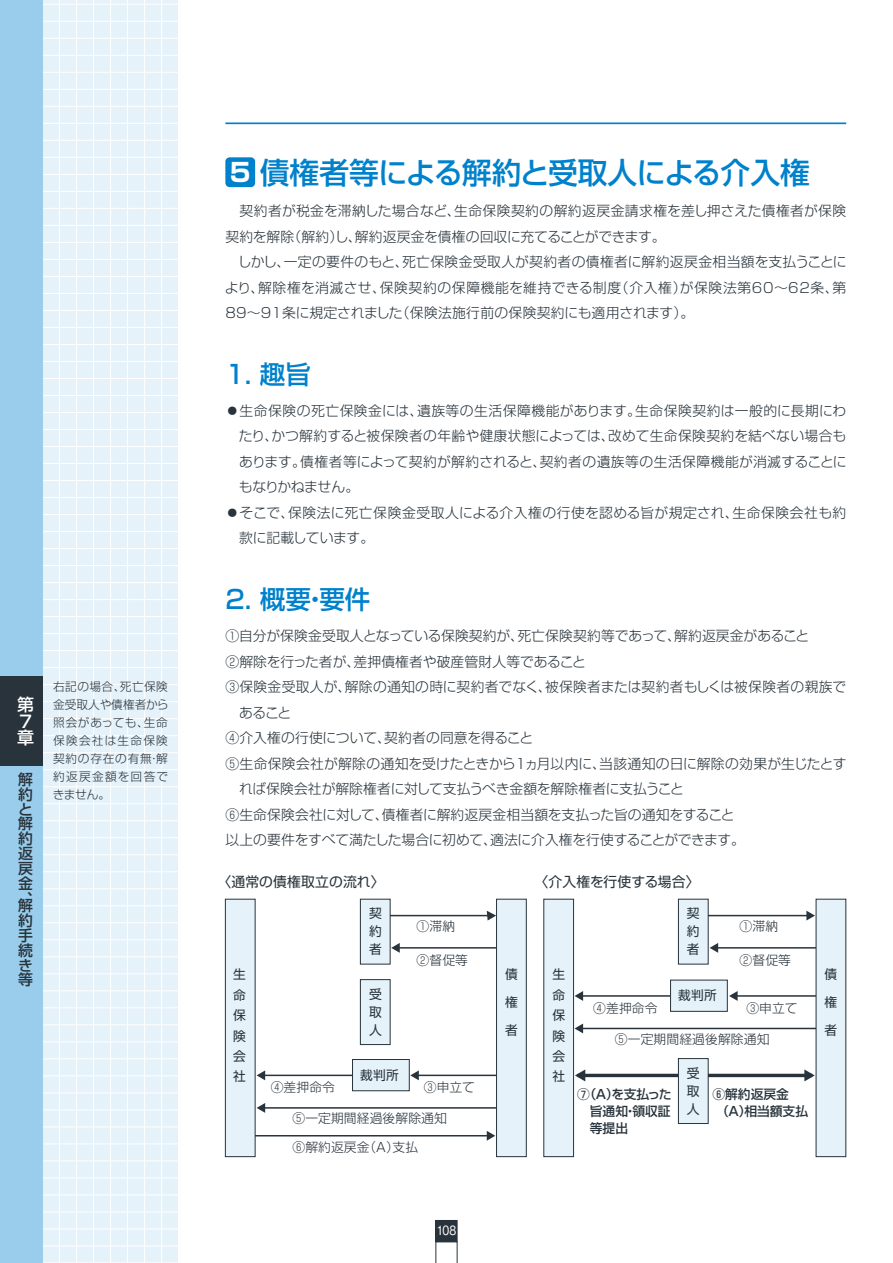
<style>
.page{position:relative;width:893px;height:1263px;background:#fff}
.page>*{position:absolute;margin:0;border:0;box-sizing:border-box;transform-origin:0 0}
.t1{font:500 29.7px "Shin Go Pro";letter-spacing:-.03em;color:#0081cc}
.t2{font:500 25.5px "Shin Go Pro";color:#0081cc}
.t3{font:500 16.95px/16.4px "Shin Go Pro";color:#fff}
.t4{font:500 14.85px/14.9px "Shin Go Pro";color:#28333b;text-align:justify}
.t5{font:300 13.8px/25.5px "Shin Go Pro";letter-spacing:.01em;color:#28333b}
.t6{font:300 13.8px "Shin Go Pro";letter-spacing:-.02em;color:#28333b}
.t7{font:300 13.8px "Shin Go Pro";letter-spacing:-.015em;color:#28333b}
.t8{font:13.8px "Shin Go Pro";letter-spacing:.01em;color:#28333b}
.t9{font:300 12.75px "Shin Go Pro";letter-spacing:.01em;color:#28333b}
.t10{font:12.75px/20.4px "Shin Go Pro";letter-spacing:.01em;color:#28333b;text-align:justify}
.t11{font:500 12.75px/17px "Shin Go Pro";color:#28333b;text-align:justify}
.t12{font:500 12.75px "Gothic BBB Pro";color:#fff;scale:.85 1}
.t13{font:300 11.7px/18px "Shin Go Pro";letter-spacing:.06em;color:#28333b;text-align:justify}
.s1{font-weight:700;font-size:25.5px;color:#fff}
</style>
<div class="page">
<svg style="left:43px;top:0;width:135px;height:1263px;background:#e7f2fa"></svg>
<hr style="left:161px;top:0;width:1px;height:1263px;background:#fff">
<hr style="left:144px;top:0;width:1px;height:1263px;background:#fff">
<hr style="left:127px;top:0;width:1px;height:1263px;background:#fff">
<hr style="left:110px;top:0;width:1px;height:1263px;background:#fff">
<hr style="left:93px;top:0;width:1px;height:1263px;background:#fff">
<hr style="left:76px;top:0;width:1px;height:1263px;background:#fff">
<hr style="left:59px;top:0;width:1px;height:1263px;background:#fff">
<div style="left:0;top:0;width:43px;height:1263px;background:#99cdeb"></div>
<svg style="left:436px;top:1242px;width:21px;height:21px"></svg>
<div style="left:436px;top:1220px;width:21px;height:22px;background:#28333b"></div>
<hr style="left:225px;top:122px;width:621px;height:2px;background:#0081cc">
<div style="left:225px;top:157px;width:30px;height:30px;background:#0081cc;border-radius:4px"></div>
<hr style="left:387px;top:915px;width:102px;height:1px;background:#28333b">
<svg style="left:487px;top:911px;width:9px;height:9px"></svg>
<hr style="left:254px;top:1135px;width:234px;height:1px;background:#28333b">
<svg style="left:487px;top:1131px;width:8px;height:10px"></svg>
<hr style="left:398px;top:947px;width:99px;height:1px;background:#28333b">
<svg style="left:391px;top:943px;width:9px;height:10px"></svg>
<hr style="left:707px;top:915px;width:101px;height:1px;background:#28333b">
<svg style="left:806px;top:911px;width:9px;height:9px"></svg>
<hr style="left:716px;top:947px;width:103px;height:1px;background:#28333b">
<svg style="left:710px;top:943px;width:8px;height:10px"></svg>
<hr style="left:264px;top:1074px;width:96px;height:2px;background:#28333b">
<svg style="left:257px;top:1070px;width:8px;height:10px"></svg>
<hr style="left:264px;top:1107px;width:234px;height:2px;background:#28333b">
<svg style="left:257px;top:1103px;width:8px;height:10px"></svg>
<hr style="left:417px;top:1074px;width:98px;height:2px;background:#28333b">
<svg style="left:410px;top:1070px;width:9px;height:10px"></svg>
<hr style="left:581px;top:995px;width:96px;height:2px;background:#28333b">
<svg style="left:575px;top:991px;width:8px;height:10px"></svg>
<hr style="left:581px;top:1028px;width:244px;height:1px;background:#28333b">
<svg style="left:575px;top:1023px;width:8px;height:10px"></svg>
<hr style="left:736px;top:995px;width:96px;height:2px;background:#28333b">
<svg style="left:729px;top:991px;width:9px;height:10px"></svg>
<hr style="left:705px;top:1074px;width:107px;height:3px;background:#28333b">
<svg style="left:804px;top:1069px;width:11px;height:12px"></svg>
<hr style="left:577px;top:1074px;width:108px;height:3px;background:#28333b">
<svg style="left:575px;top:1069px;width:10px;height:12px"></svg>
<div style="left:225px;top:899px;width:30px;height:258px;background:#e6f2fa"></div>
<div style="left:225px;top:899px;width:31px;height:258px;border:1px solid #28333b"></div>
<div style="left:360px;top:899px;width:30px;height:65px;background:#e6f2fa"></div>
<div style="left:360px;top:899px;width:31px;height:65px;border:1px solid #28333b"></div>
<div style="left:360px;top:980px;width:30px;height:64px;background:#e6f2fa"></div>
<div style="left:360px;top:979px;width:31px;height:66px;border:1px solid #28333b"></div>
<div style="left:352px;top:1059px;width:57px;height:32px;background:#e6f2fa"></div>
<div style="left:352px;top:1059px;width:58px;height:32px;border:1px solid #28333b"></div>
<div style="left:678px;top:899px;width:30px;height:65px;background:#e6f2fa"></div>
<div style="left:678px;top:899px;width:31px;height:65px;border:1px solid #28333b"></div>
<div style="left:678px;top:1058px;width:30px;height:65px;background:#e6f2fa"></div>
<div style="left:678px;top:1058px;width:31px;height:66px;border:1px solid #28333b"></div>
<div style="left:496px;top:899px;width:30px;height:258px;background:#e6f2fa"></div>
<div style="left:496px;top:899px;width:31px;height:258px;border:1px solid #28333b"></div>
<div style="left:544px;top:899px;width:30px;height:258px;background:#e6f2fa"></div>
<div style="left:543px;top:899px;width:31px;height:258px;border:1px solid #28333b"></div>
<div style="left:816px;top:899px;width:30px;height:258px;background:#e6f2fa"></div>
<div style="left:670px;top:980px;width:57px;height:31px;background:#e6f2fa"></div>
<div style="left:670px;top:980px;width:58px;height:32px;border:1px solid #28333b"></div>
<div style="left:0;top:676px;width:43px;height:89px;background:#28333b"></div>
<p class="t3" style="left:17px;top:694px;width:18px">第<br>７章</p>
<p class="t4" style="left:18px;top:770px;width:16px">解約と解約返戻金、</p>
<p class="t4" style="left:18px;top:897px;width:16px">解約手続き等</p>
<p class="t13" style="left:53px;top:676px;width:117px">右記の場合、死亡保険金受取人や債権者から照会があっても、生命保険会社は生命保険契約の存在の有無・解約返戻金額を回答できません。</p>
<h1 class="t1" style="left:230px;top:148px;width:581px"><span class="s1">5</span> 債権者等による解約と受取人による介入権</h1>
<p class="t5" style="left:225px;top:196px;width:623px">　契約者が税金を滞納した場合など、生命保険契約の解約返戻金請求権を差し押さえた債権者が保険契約を解除（解約）し、解約返戻金を債権の回収に充てることができます。<br>　しかし、一定の要件のもと、死亡保険金受取人が契約者の債権者に解約返戻金相当額を支払うことにより、解除権を消滅させ、保険契約の保障機能を維持できる制度（介入権）が保険法第60～62条、第89～91条に規定されました（保険法施行前の保険契約にも適用されます）。</p>
<h2 class="t2" style="left:225px;top:353px;width:87px">1. 趣旨</h2>
<p class="t5" style="left:239px;top:396px;width:609px;text-align:justify;text-indent:-14px">●生命保険の死亡保険金には、遺族等の生活保障機能があります。生命保険契約は一般的に長期にわたり、かつ解約すると被保険者の年齢や健康状態によっては、改めて生命保険契約を結べない場合もあります。債権者等によって契約が解約されると、契約者の遺族等の生活保障機能が消滅することにもなりかねません。</p>
<p class="t5" style="left:239px;top:498px;width:609px;text-indent:-14px">●そこで、保険法に死亡保険金受取人による介入権の行使を認める旨が規定され、生命保険会社も約款に記載しています。</p>
<h2 class="t2" style="left:225px;top:578px;width:147px">2. 概要・要件</h2>
<p class="t5" style="left:225px;top:621px;width:585px">①自分が保険金受取人となっている保険契約が、死亡保険契約等であって、解約返戻金があること</p>
<p class="t5" style="left:225px;top:647px;width:362px">②解除を行った者が、差押債権者や破産管財人等であること</p>
<p class="t5" style="left:225px;top:672px;width:623px">③保険金受取人が、解除の通知の時に契約者でなく、被保険者または契約者もしくは被保険者の親族で</p>
<p class="t5" style="left:239px;top:698px;width:53px">あること</p>
<p class="t5" style="left:225px;top:723px;width:309px">④介入権の行使について、契約者の同意を得ること</p>
<p class="t5" style="left:225px;top:749px;width:623px">⑤生命保険会社が解除の通知を受けたときから1ヵ月以内に、当該通知の日に解除の効果が生じたとす</p>
<p class="t7" style="left:239px;top:778px;width:446px">れば保険会社が解除権者に対して支払うべき金額を解除権者に支払うこと</p>
<p class="t5" style="left:225px;top:800px;width:511px">⑥生命保険会社に対して、債権者に解約返戻金相当額を支払った旨の通知をすること</p>
<p class="t6" style="left:225px;top:829px;width:521px">以上の要件をすべて満たした場合に初めて、適法に介入権を行使することができます。</p>
<p class="t8" style="left:217px;top:870px;width:169px">〈通常の債権取立の流れ〉</p>
<p class="t10" style="left:369px;top:902px;width:14px;line-height:17.9px">契約者</p>
<p class="t10" style="left:369px;top:983px;width:14px;line-height:17.9px">受取人</p>
<p class="t9" style="left:417px;top:916px;width:40px">①滞納</p>
<p class="t9" style="left:417px;top:949px;width:53px">②督促等</p>
<p class="t10" style="left:233px;top:963px;width:14px">生命保険会社</p>
<p class="t10" style="left:505px;top:963px;width:14px">債</p>
<p class="t10" style="left:505px;top:991px;width:14px">権</p>
<p class="t10" style="left:505px;top:1019px;width:14px">者</p>
<p class="t10" style="left:360px;top:1063px;width:40px">裁判所</p>
<p class="t9" style="left:271px;top:1077px;width:66px">④差押命令</p>
<p class="t9" style="left:292px;top:1108px;width:156px">⑤一定期間経過後解除通知</p>
<p class="t9" style="left:292px;top:1136px;width:127px">⑥解約返戻金（A）支払</p>
<p class="t9" style="left:424px;top:1077px;width:53px">③申立て</p>
<p class="t8" style="left:535px;top:870px;width:167px">〈介入権を行使する場合〉</p>
<p class="t10" style="left:687px;top:902px;width:14px;line-height:17.9px">契約者</p>
<p class="t9" style="left:740px;top:916px;width:40px">①滞納</p>
<p class="t9" style="left:740px;top:949px;width:53px">②督促等</p>
<p class="t10" style="left:552px;top:963px;width:14px">生命保険会社</p>
<p class="t9" style="left:593px;top:997px;width:66px">④差押命令</p>
<p class="t10" style="left:678px;top:984px;width:40px">裁判所</p>
<p class="t9" style="left:746px;top:997px;width:53px">③申立て</p>
<p class="t9" style="left:615px;top:1029px;width:156px">⑤一定期間経過後解除通知</p>
<p class="t10" style="left:687px;top:1062px;width:14px;line-height:17.9px">受取人</p>
<p class="t11" style="left:577px;top:1084px;width:96px">⑦（A）を支払った　旨通知・領収証　等提出</p>
<p class="t11" style="left:716px;top:1084px;width:93px;text-indent:-4px">⑥解約返戻金（A）相当額支払</p>
<p class="t10" style="left:824px;top:963px;width:14px">債</p>
<p class="t10" style="left:824px;top:991px;width:14px">権</p>
<p class="t10" style="left:824px;top:1019px;width:14px">者</p>
<p class="t12" style="left:437px;top:1220px;width:24px">108</p>
</div>
